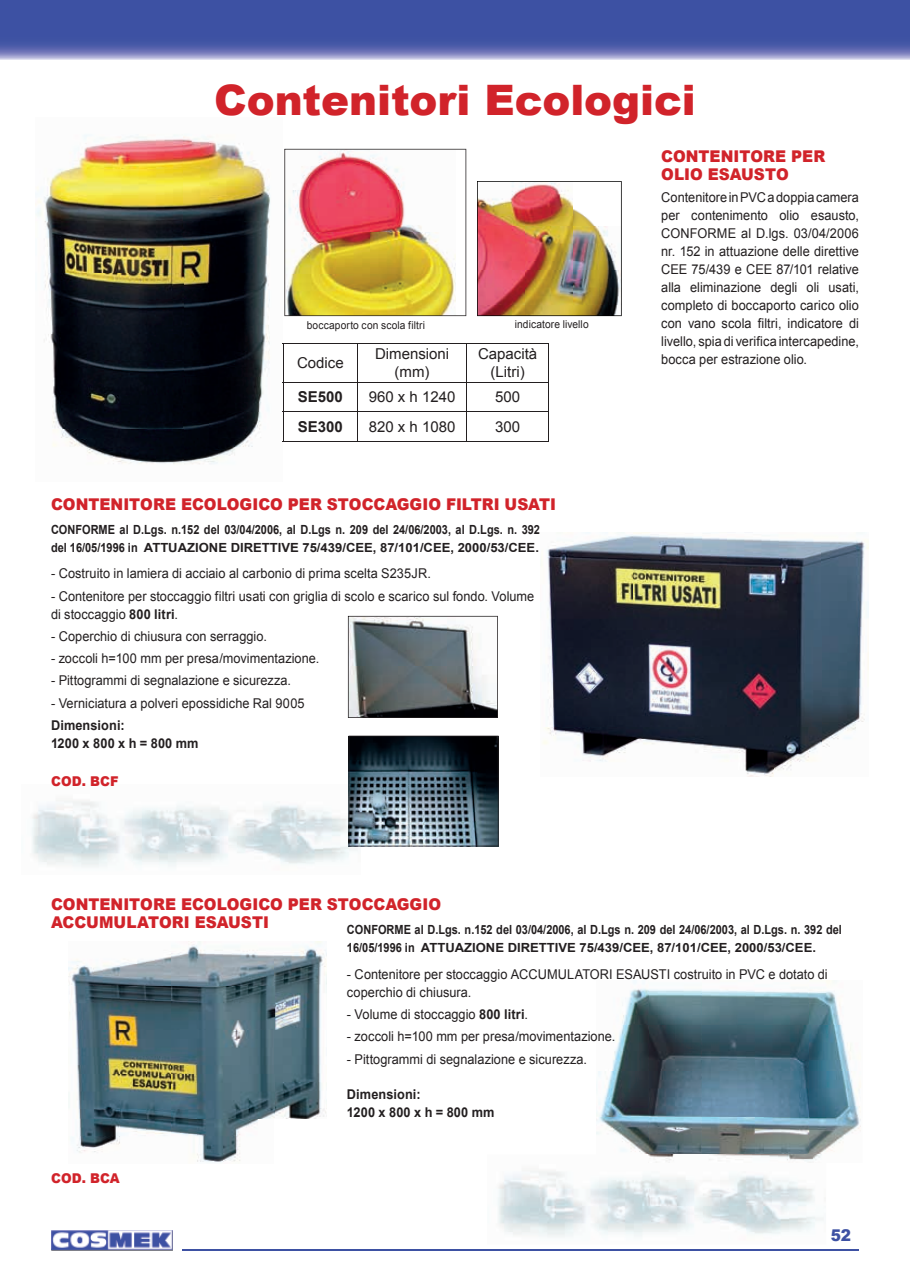
<style>
.page{position:relative;width:910px;height:1280px;background:#fff}
.page>*{position:absolute;margin:0;border:0;box-sizing:border-box;transform-origin:0 0}
.t1{font:900 42px "Arial";color:#d1232a}
.t2{font:900 16.2px/18px "Arial";color:#d1232a;scale:.94 1}
.t3{font:900 16.2px "Arial";color:#3d51a3;scale:.94 1}
.t4{font:15px/18px "Arial";color:#231f20;text-align:center}
.t5{font:700 15px "Arial";color:#231f20}
.t6{font:13.5px/18px "Arial";letter-spacing:.005em;color:#231f20;scale:.94 1}
.t7{font:700 13.5px/18px "Arial";letter-spacing:.01em;color:#231f20;scale:.94 1}
.t8{font:900 13.5px "Arial";letter-spacing:.01em;color:#d1232a;scale:.94 1}
.t9{font:700 12.6px/18px "Arial";color:#231f20;scale:.87 1}
.t10{font:10.8px "Arial";letter-spacing:.01em;color:#231f20;scale:.94 1}
.s1{font-weight:700}
</style>
<div class="page">
<svg style="left:0;top:0;width:910px;height:60px;background:#4e5faa"></svg>
<hr style="left:183px;top:1250px;width:676px;height:1px;background:#3d51a3">
<img style="left:51px;top:1231px;width:122px;height:19px">
<img style="left:498px;top:1171px;width:326px;height:66px">
<img style="left:32px;top:784px;width:328px;height:83px">
<img style="left:35px;top:135px;width:248px;height:329px">
<img style="left:284px;top:149px;width:182px;height:167px">
<svg style="left:349px;top:736px;width:150px;height:110px;background:#435561"></svg>
<svg style="left:348px;top:616px;width:150px;height:102px"></svg>
<img style="left:477px;top:181px;width:145px;height:135px">
<img style="left:541px;top:533px;width:327px;height:243px">
<img style="left:69px;top:942px;width:257px;height:220px">
<img style="left:596px;top:980px;width:265px;height:137px">
<img style="left:596px;top:1117px;width:213px;height:37px">
<img style="left:809px;top:1117px;width:52px;height:37px">
<img style="left:648px;top:1154px;width:174px;height:9px">
<hr style="left:283px;top:343px;width:75px;height:1px;background:#231f20">
<hr style="left:358px;top:343px;width:108px;height:1px;background:#231f20">
<hr style="left:466px;top:343px;width:83px;height:1px;background:#231f20">
<hr style="left:283px;top:382px;width:75px;height:1px;background:#231f20">
<hr style="left:358px;top:382px;width:108px;height:1px;background:#231f20">
<hr style="left:466px;top:382px;width:83px;height:1px;background:#231f20">
<hr style="left:283px;top:411px;width:75px;height:1px;background:#231f20">
<hr style="left:358px;top:411px;width:108px;height:1px;background:#231f20">
<hr style="left:466px;top:411px;width:83px;height:1px;background:#231f20">
<hr style="left:283px;top:441px;width:75px;height:1px;background:#231f20">
<hr style="left:358px;top:441px;width:108px;height:1px;background:#231f20">
<hr style="left:466px;top:441px;width:83px;height:1px;background:#231f20">
<hr style="left:283px;top:344px;width:1px;height:38px;background:#231f20">
<hr style="left:357px;top:344px;width:1px;height:38px;background:#231f20">
<hr style="left:466px;top:344px;width:1px;height:38px;background:#231f20">
<hr style="left:548px;top:344px;width:1px;height:38px;background:#231f20">
<svg style="left:283px;top:383px;width:1px;height:58px"></svg>
<svg style="left:357px;top:383px;width:1px;height:58px"></svg>
<svg style="left:466px;top:383px;width:1px;height:58px"></svg>
<svg style="left:548px;top:383px;width:1px;height:58px"></svg>
<h1 class="t1" style="left:214px;top:70px;width:483px">Contenitori Ecologici</h1>
<p class="t2" style="left:661px;top:146px;width:176px">CONTENITORE PER<br>OLIO ESAUSTO</p>
<p class="t6" style="left:661px;top:188px;width:212px;text-align:justify">Contenitore in PVC a doppia camera per contenimento olio esausto, CONFORME al D.lgs. 03/04/2006 nr. 152 in attuazione delle direttive CEE 75/439 e CEE 87/101 relative alla eliminazione degli oli usati, completo di boccaporto carico olio con vano scola filtri, indicatore di livello, spia di verifica intercapedine,</p>
<p class="t4" style="left:297px;top:354px;width:48px">Codice</p>
<p class="t10" style="left:515px;top:317px;width:80px">indicatore livello</p>
<p class="t10" style="left:307px;top:317px;width:127px">boccaporto con scola filtri</p>
<p class="t4" style="left:478px;top:345px;width:61px">Capacità (Litri)</p>
<p class="t4" style="left:375px;top:345px;width:76px">Dimensioni</p>
<p class="t6" style="left:661px;top:350px;width:157px">bocca per estrazione olio.</p>
<p class="t4" style="left:395px;top:363px;width:36px">(mm)</p>
<p class="t5" style="left:298px;top:386px;width:47px">SE500</p>
<p class="t4" style="left:369px;top:388px;width:88px">960 x h 1240</p>
<p class="t4" style="left:495px;top:388px;width:27px">500</p>
<p class="t5" style="left:298px;top:416px;width:47px">SE300</p>
<p class="t4" style="left:369px;top:418px;width:88px">820 x h 1080</p>
<p class="t4" style="left:495px;top:418px;width:27px">300</p>
<p class="t2" style="left:51px;top:495px;width:539px">CONTENITORE ECOLOGICO PER STOCCAGGIO FILTRI USATI</p>
<p class="t9" style="left:51px;top:521px;width:563px">CONFORME al D.Lgs. n.152 del 03/04/2006, al D.Lgs n. 209 del 24/06/2003, al D.Lgs. n. 392 del 16/05/1996 in ATTUAZIONE DIRETTIVE 75/439/CEE, 87/101/CEE, 2000/53/CEE.</p>
<p class="t6" style="left:51px;top:565px;width:406px">- Costruito in lamiera di acciaio al carbonio di prima scelta S235JR.</p>
<p class="t6" style="left:51px;top:587px;width:516px">- Contenitore per stoccaggio filtri usati con griglia di scolo e scarico sul fondo. Volume di stoccaggio <span class="s1">800 litri</span>.</p>
<p class="t6" style="left:51px;top:627px;width:231px">- Coperchio di chiusura con serraggio.</p>
<p class="t6" style="left:51px;top:649px;width:287px">- zoccoli h=100 mm per presa/movimentazione.</p>
<p class="t6" style="left:51px;top:672px;width:257px">- Pittogrammi di segnalazione e sicurezza.</p>
<p class="t6" style="left:51px;top:694px;width:271px">- Verniciatura a polveri epossidiche Ral 9005</p>
<p class="t7" style="left:51px;top:716px;width:159px">Dimensioni:<br>1200 x 800 x h = 800 mm</p>
<p class="t8" style="left:51px;top:771px;width:73px">COD. BCF</p>
<p class="t2" style="left:51px;top:895px;width:416px">CONTENITORE ECOLOGICO PER STOCCAGGIO<br>ACCUMULATORI ESAUSTI</p>
<p class="t9" style="left:347px;top:921px;width:570px">CONFORME al D.Lgs. n.152 del 03/04/2006, al D.Lgs n. 209 del 24/06/2003, al D.Lgs. n. 392 del<br>16/05/1996 in ATTUAZIONE DIRETTIVE 75/439/CEE, 87/101/CEE, 2000/53/CEE.</p>
<p class="t6" style="left:347px;top:965px;width:513px">- Contenitore per stoccaggio ACCUMULATORI ESAUSTI costruito in PVC e dotato di coperchio di chiusura.</p>
<p class="t6" style="left:347px;top:1005px;width:194px">- Volume di stoccaggio <span class="s1">800 litri</span>.</p>
<p class="t6" style="left:347px;top:1028px;width:287px">- zoccoli h=100 mm per presa/movimentazione.</p>
<p class="t6" style="left:347px;top:1050px;width:257px">- Pittogrammi di segnalazione e sicurezza.</p>
<p class="t7" style="left:347px;top:1085px;width:159px">Dimensioni:<br>1200 x 800 x h = 800 mm</p>
<p class="t8" style="left:51px;top:1168px;width:75px">COD. BCA</p>
<p class="t3" style="left:831px;top:1223px;width:23px">52</p>
</div>
